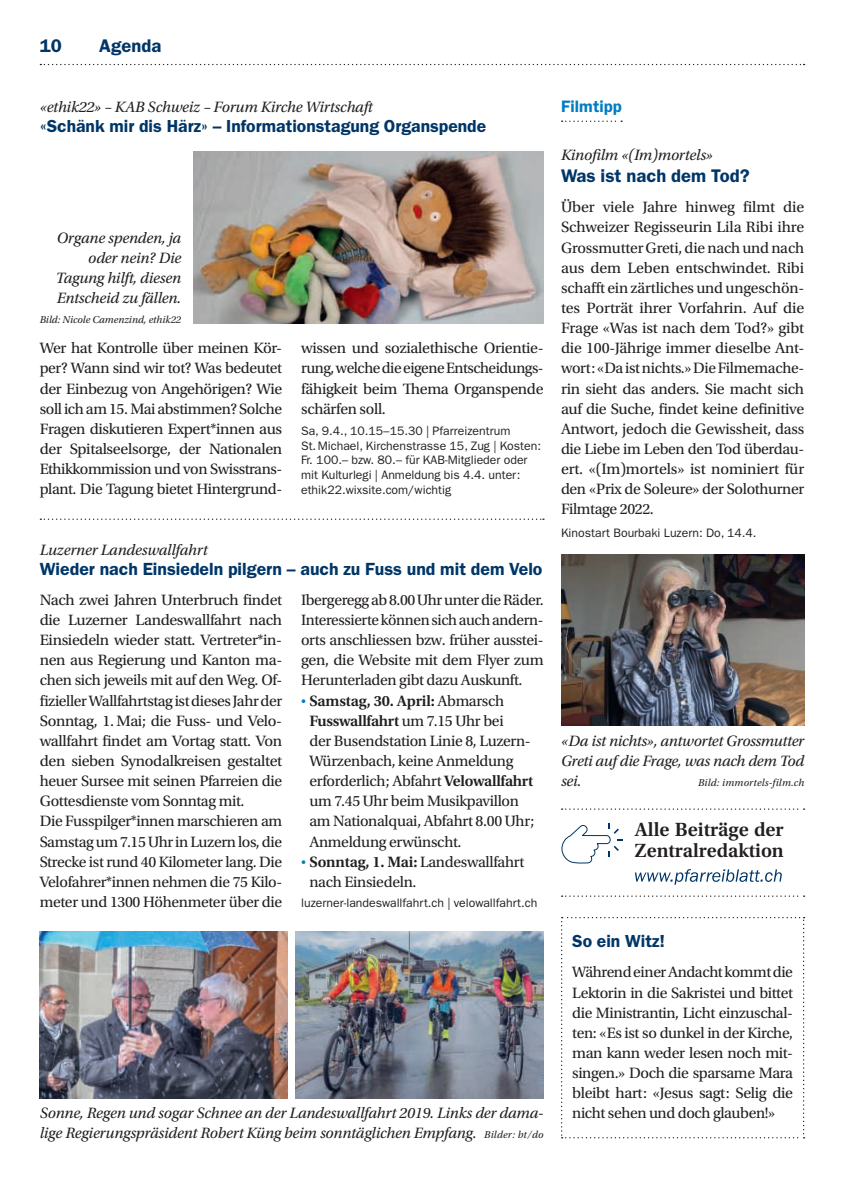
<style>
.page{position:relative;width:844px;height:1191px;background:#fff}
.page>*{position:absolute;margin:0;border:0;box-sizing:border-box;transform-origin:0 0}
.t1{font:600 20.12px/20.1px "Utopia Std";color:#231f20}
.t2{font:600 18.38px "ITC Franklin Gothic Std";color:#003667}
.t3{font:600 17.68px "ITC Franklin Gothic Std";color:#003667}
.t4{font:600 17.5px "ITC Franklin Gothic Std";color:#003667}
.t5{font:600 16.62px "ITC Franklin Gothic Std";letter-spacing:.005em;color:#007cc2}
.t6{font:15.75px/20.1px "Utopia Std";letter-spacing:-.02em;color:#231f20;text-align:justify}
.t7{font:italic 15.75px/20.1px "Utopia Std";letter-spacing:-.01em;color:#231f20}
.t8{font:12.25px/14.9px "ITC Franklin Gothic Std";color:#231f20}
.t9{font:italic 10.5px "Utopia Std";color:#231f20}
.t10{font:italic 10.5px "Utopia Std";letter-spacing:.02em;color:#231f20}
.s1{font-size:12.25px;color:#007cc2}
.s2{font-weight:600}
.s3{font-size:10.5px}
</style>
<div class="page">
<svg style="left:40px;top:64px;width:764px;height:1px"></svg>
<img style="left:295px;top:932px;width:248px;height:166px">
<img style="left:40px;top:932px;width:248px;height:166px">
<img style="left:193px;top:152px;width:350px;height:171px">
<img style="left:561px;top:554px;width:243px;height:171px">
<svg style="left:561px;top:121px;width:61px;height:1px"></svg>
<svg style="left:561px;top:917px;width:243px;height:221px"></svg>
<svg style="left:635px;top:869px;width:146px;height:15px"></svg>
<svg style="left:561px;top:823px;width:62px;height:41px"></svg>
<svg style="left:561px;top:808px;width:243px;height:1px"></svg>
<svg style="left:561px;top:895px;width:243px;height:2px"></svg>
<svg style="left:40px;top:518px;width:504px;height:2px"></svg>
<p class="t2" style="left:40px;top:35px;width:24px">10</p>
<p class="t2" style="left:99px;top:35px;width:64px">Agenda</p>
<p class="t7" style="left:40px;top:97px;width:334px">«ethik22» – KAB Schweiz – Forum Kirche Wirtschaft</p>
<p class="t4" style="left:40px;top:115px;width:448px">«Schänk mir dis Härz» – Informationstagung Organspende</p>
<p class="t7" style="left:56px;top:228px;width:127px;text-align:right">Organe spenden, ja oder nein? Die<br>Tagung hilft, diesen<br>Entscheid zu fällen.</p>
<p class="t9" style="left:40px;top:314px;width:143px">Bild: Nicole Camenzind, ethik22</p>
<p class="t6" style="left:40px;top:338px;width:244px">Wer hat Kontrolle über meinen Kör&shy;per? Wann sind wir tot? Was bedeutet der Einbezug von Angehörigen? Wie soll ich am 15. Mai abstimmen? Solche Fragen diskutieren Expert*innen aus der Spitalseelsorge, der Nationalen Ethikkommission und von Swisstrans&shy;plant. Die Tagung bietet Hintergrund-</p>
<p class="t6" style="left:301px;top:338px;width:244px">wissen und sozialethische Orientie&shy;rung, welche die eigene Entscheidungs&shy;fähigkeit beim Thema Organspende schärfen soll.</p>
<p class="t8" style="left:301px;top:423px;width:241px">Sa, 9.4., 10.15–15.30 | Pfarreizentrum<br>St. Michael, Kirchenstrasse 15, Zug | Kosten:<br>Fr. 100.– bzw. 80.– für KAB-Mitglieder oder mit Kulturlegi | Anmeldung bis 4.4. unter: ethik22.wixsite.com/wichtig</p>
<p class="t7" style="left:40px;top:539px;width:169px">Luzerner Landeswallfahrt</p>
<p class="t3" style="left:40px;top:558px;width:504px">Wieder nach Einsiedeln pilgern – auch zu Fuss und mit dem Velo</p>
<p class="t6" style="left:40px;top:590px;width:244px;text-align:left">Nach zwei Jahren Unterbruch findet die Luzerner Landeswallfahrt nach Einsiedeln wieder statt. Vertreter*in&shy;nen aus Regierung und Kanton ma&shy;chen sich jeweils mit auf den Weg. Of&shy;fizieller Wallfahrtstag ist dieses Jahr der Sonntag, 1. Mai; die Fuss- und Velo&shy;wallfahrt findet am Vortag statt. Von den sieben Synodalkreisen gestaltet heuer Sursee mit seinen Pfarreien die Gottesdienste vom Sonntag mit.<br>Die Fusspilger*innen marschieren am Samstag um 7.15 Uhr in Luzern los, die Strecke ist rund 40 Kilometer lang. Die Velofahrer*innen nehmen die 75 Kilo&shy;meter und 1300 Höhenmeter über die</p>
<p class="t6" style="left:301px;top:590px;width:244px">Ibergeregg ab 8.00 Uhr unter die Räder.<br>Interessierte können sich auch andern&shy;orts anschliessen bzw. früher ausstei&shy;gen, die Website mit dem Flyer zum Herunterladen gibt dazu Auskunft.</p>
<p class="t6" style="left:309px;top:690px;width:226px;text-align:left;text-indent:-8px"><span class="s1">•</span> <span class="s2">Samstag, 30. April:</span> Abmarsch<br><span class="s2">Fusswallfahrt</span> um 7.15 Uhr bei<br>der Busend station Linie 8, Luzern-<br>Würzenbach, keine Anmeldung erforderlich; Abfahrt <span class="s2">Velowallfahrt </span>um 7.45 Uhr beim Musikpavillon am Nationalquai, Abfahrt 8.00 Uhr;<br>Anmeldung erwünscht.</p>
<p class="t6" style="left:309px;top:851px;width:216px;text-indent:-8px"><span class="s1">•</span> <span class="s2">Sonntag, 1. Mai:</span> Landeswallfahrt nach Einsiedeln.</p>
<p class="t8" style="left:301px;top:895px;width:238px">luzerner-landeswallfahrt.ch | velowallfahrt.ch</p>
<p class="t7" style="left:40px;top:1103px;width:505px">Sonne, Regen und sogar Schnee an der Landeswallfahrt 2019. Links der dama&shy;lige Regierungspräsident Robert Küng beim sonntäglichen Empfang. <span class="s3">Bilder: bt/do</span></p>
<p class="t5" style="left:561px;top:96px;width:62px">Filmtipp</p>
<p class="t7" style="left:561px;top:145px;width:153px">Kinofilm «(Im)mortels»</p>
<p class="t2" style="left:561px;top:165px;width:190px">Was ist nach dem Tod?</p>
<p class="t6" style="left:561px;top:197px;width:245px">Über viele Jahre hinweg filmt die Schweizer Regisseurin Lila Ribi ihre Grossmutter Greti, die nach und nach aus dem Leben entschwindet. Ribi schafft ein zärtliches und ungeschön&shy;tes Porträt ihrer Vorfahrin. Auf die Frage «Was ist nach dem Tod?» gibt die 100-Jährige immer dieselbe Ant&shy;wort: «Da ist nichts.» Die Filmemache&shy;rin sieht das anders. Sie macht sich auf die Suche, findet keine definitive Antwort, jedoch die Gewissheit, dass die Liebe im Leben den Tod überdau&shy;ert. «(Im)mortels» ist nominiert für den «Prix de Soleure» der Solothurner Filmtage 2022.</p>
<p class="t8" style="left:561px;top:525px;width:197px">Kinostart Bourbaki Luzern: Do, 14.4.</p>
<p class="t7" style="left:561px;top:731px;width:245px;text-align:justify">«Da ist nichts», antwortet Grossmutter Greti auf die Frage, was nach dem Tod sei.</p>
<p class="t10" style="left:698px;top:777px;width:108px">Bild: immortels-film.ch</p>
<p class="t1" style="left:634px;top:820px;width:150px">Alle Beiträge der<br>Zentralredaktion</p>
<p class="t4" style="left:572px;top:930px;width:94px">So ein Witz!</p>
<p class="t6" style="left:572px;top:962px;width:222px">Während einer Andacht kommt die Lektorin in die Sakristei und bittet die Ministrantin, Licht einzuschal&shy;ten: «Es ist so dunkel in der Kirche, man kann weder lesen noch mit&shy;singen.» Doch die sparsame Mara bleibt hart: «Jesus sagt: Selig die nicht sehen und doch glauben!»</p>
</div>
